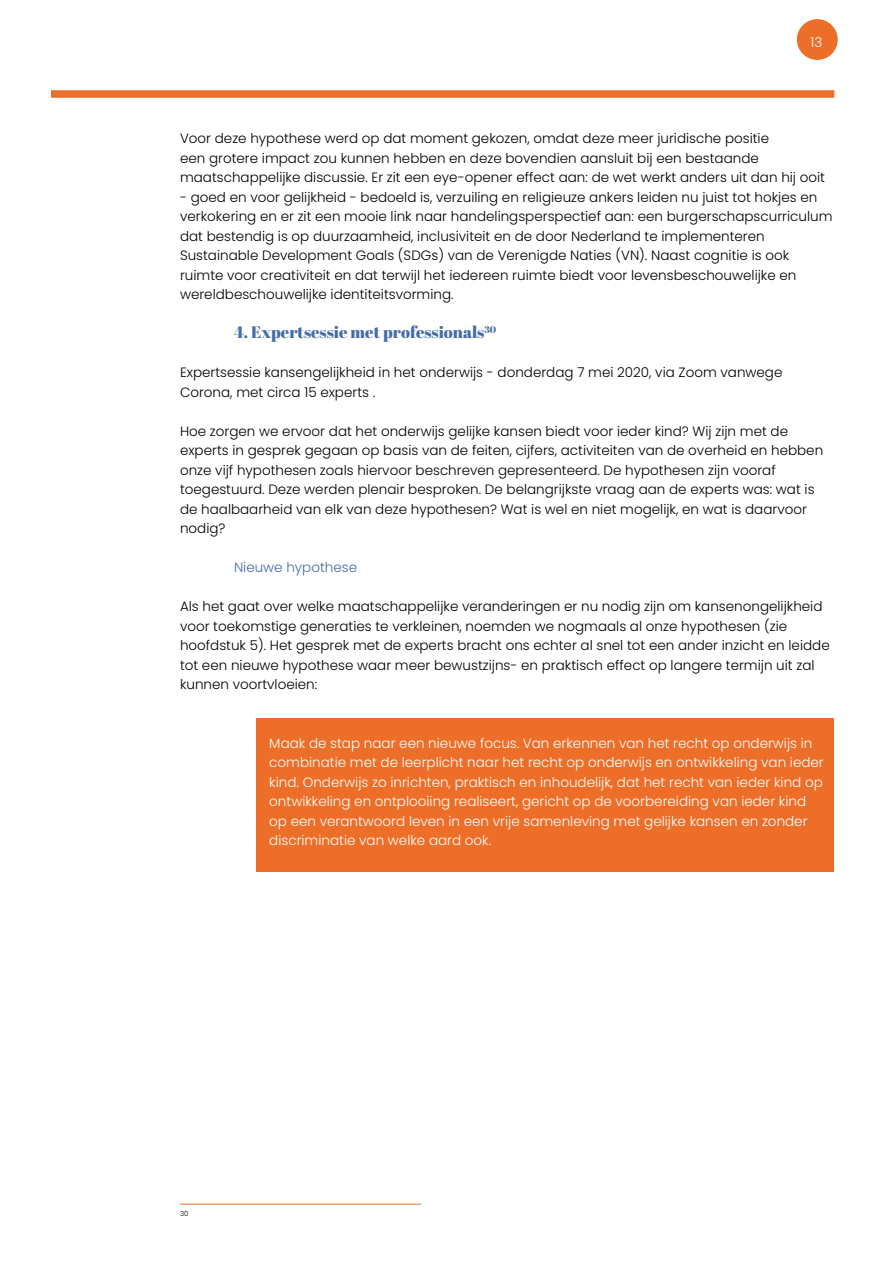
<style>
.page{position:relative;width:893px;height:1263px;background:#fff}
.page>*{position:absolute;margin:0;border:0;box-sizing:border-box;transform-origin:0 0}
.t1{font:16.5px "Abril Fatface";color:#456ca6}
.t2{font:300 13.5px/19.5px "Poppins";color:#000}
.t3{font:300 13.5px/19.5px "Poppins";color:#fff}
.t4{font:300 13.5px "Poppins";color:#456ca6}
.t5{font:300 7.05px "Poppins";color:#000}
</style>
<div class="page">
<div style="left:257px;top:719px;width:577px;height:153px;background:#ed6e28"></div>
<div style="left:51px;top:90px;width:783px;height:8px;background:#ed6e28"></div>
<div style="left:797px;top:19px;width:41px;height:41px;background:#ed6e28;border-radius:50%"></div>
<hr style="left:180px;top:1204px;width:241px;height:1px;background:#ed6e28">
<p class="t3" style="left:810px;top:32px;width:13px">13</p>
<p class="t2" style="left:180px;top:129px;width:647px">Voor deze hypothese werd op dat moment gekozen, omdat deze meer juridische positie<br>een grotere impact zou kunnen hebben en deze bovendien aansluit bij een bestaande maatschappelijke discussie. Er zit een eye-opener effect aan: de wet werkt anders uit dan hij ooit</p>
<p class="t2" style="left:180px;top:187px;width:654px">- goed en voor gelijkheid - bedoeld is, verzuiling en religieuze ankers leiden nu juist tot hokjes en verkokering en er zit een mooie link naar handelingsperspectief aan: een burgerschapscurriculum dat bestendig is op duurzaamheid, inclusiviteit en de door Nederland te implementeren Sustainable Development Goals (SDGs) van de Verenigde Naties (VN). Naast cognitie is ook ruimte voor creativiteit en dat terwijl het iedereen ruimte biedt voor levensbeschouwelijke en wereldbeschouwelijke identiteitsvorming.</p>
<p class="t1" style="left:234px;top:321px;width:264px">4. Expertsessie met professionals<sup>30</sup></p>
<p class="t2" style="left:180px;top:363px;width:604px">Expertsessie kansengelijkheid in het onderwijs - donderdag 7 mei 2020, via Zoom vanwege<br>Corona, met circa 15 experts .</p>
<p class="t2" style="left:180px;top:421px;width:645px">Hoe zorgen we ervoor dat het onderwijs gelijke kansen biedt voor ieder kind? Wij zijn met de experts in gesprek gegaan op basis van de feiten, cijfers, activiteiten van de overheid en hebben onze vijf hypothesen zoals hiervoor beschreven gepresenteerd. De hypothesen zijn vooraf toegestuurd. Deze werden plenair besproken. De belangrijkste vraag aan de experts was: wat is de haalbaarheid van elk van deze hypothesen? Wat is wel en niet mogelijk, en wat is daarvoor nodig?</p>
<p class="t4" style="left:234px;top:560px;width:125px">Nieuwe hypothese</p>
<p class="t2" style="left:180px;top:597px;width:651px">Als het gaat over welke maatschappelijke veranderingen er nu nodig zijn om kansenongelijkheid voor toekomstige generaties te verkleinen, noemden we nogmaals al onze hypothesen (zie hoofdstuk 5). Het gesprek met de experts bracht ons echter al snel tot een ander inzicht en leidde tot een nieuwe hypothese waar meer bewustzijns- en praktisch effect op langere termijn uit zal kunnen voortvloeien:</p>
<p class="t3" style="left:269px;top:733px;width:556px">Maak de stap naar een nieuwe focus. Van erkennen van het recht op onderwijs in combinatie met de leerplicht naar het recht op onderwijs en ontwikkeling van ieder kind. Onderwijs zo inrichten, praktisch en inhoudelijk, dat het recht van ieder kind op ontwikkeling en ontplooiing realiseert, gericht op de voorbereiding van ieder kind op een verantwoord leven in een vrije samenleving met gelijke kansen en zonder discriminatie van welke aard ook.</p>
<p class="t5" style="left:180px;top:1210px;width:10px">30</p>
</div>
